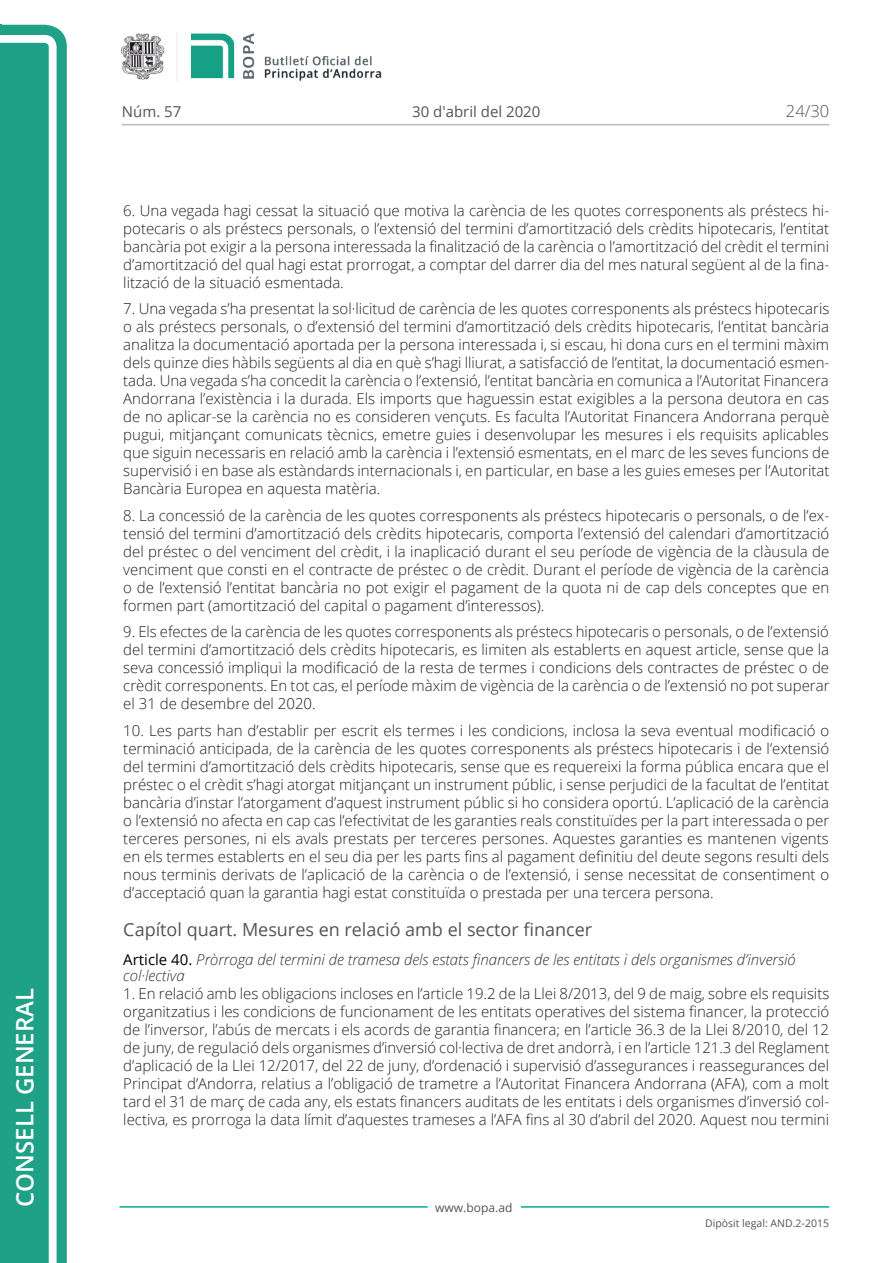
<style>
.page{position:relative;width:893px;height:1263px;background:#fff}
.page>*{position:absolute;margin:0;border:0;box-sizing:border-box;transform-origin:0 0}
.t1{font:600 24px "Open Sans";color:#fff}
.Titol_6{font:18px "Open Sans";color:#545454}
.t2{font:300 16.5px "Open Sans";color:#545454}
.Body_text{font:300 15px/18px "Open Sans";color:#231f20;text-align:justify}
.Titol_7{font:italic 300 15px/15.8px "Open Sans";color:#303030}
.t3{font:15px "Open Sans";color:#545454}
.t4{font:12px "Open Sans";color:#545454}
.t5{font:10.5px "Open Sans";color:#545454}
.s1{font-weight:400;font-style:normal;color:#000}
</style>
<div class="page">
<svg style="left:0;top:25px;width:67px;height:1238px;fill:#1ea187"></svg>
<div style="left:0;top:43px;width:49px;height:1220px;background:#1ea187"></div>
<img style="left:122px;top:32px;width:260px;height:49px">
<hr style="left:119px;top:1206px;width:309px;height:2px;background:#00ae91">
<hr style="left:521px;top:1206px;width:308px;height:2px;background:#00ae91">
<hr style="left:122px;top:124px;width:707px;height:1px;background:#bcbdc0">
<h1 class="t1" style="left:8px;top:1207px;width:220px;rotate:-90deg">Consell General</h1>
<p class="t3" style="left:122px;top:102px;width:61px">Núm. 57</p>
<p class="t3" style="left:412px;top:102px;width:130px">30 d'abril del 2020</p>
<p class="t2" style="left:786px;top:100px;width:45px">24/30</p>
<p class="Body_text" style="left:123px;top:201px;width:707px">6. Una vegada hagi cessat la situació que motiva la carència de les quotes corresponents als préstecs hi&shy;potecaris o als préstecs personals, o l’extensió del termini d’amortització dels crèdits hipotecaris, l’entitat bancària pot exigir a la persona interessada la finalització de la carència o l’amortització del crèdit el termini d’amortització del qual hagi estat prorrogat, a comptar del darrer dia del mes natural següent al de la fina&shy;lització de la situació esmentada.</p>
<p class="Body_text" style="left:123px;top:299px;width:708px">7. Una vegada s’ha presentat la sol·licitud de carència de les quotes corresponents als préstecs hipotecaris o als préstecs personals, o d’extensió del termini d’amortització dels crèdits hipotecaris, l’entitat bancària analitza la documentació aportada per la persona interessada i, si escau, hi dona curs en el termini màxim dels quinze dies hàbils següents al dia en què s’hagi lliurat, a satisfacció de l’entitat, la documentació esmen&shy;tada. Una vegada s’ha concedit la carència o l’extensió, l’entitat bancària en comunica a l’Autoritat Financera Andorrana l’existència i la durada. Els imports que haguessin estat exigibles a la persona deutora en cas de no aplicar-se la carència no es consideren vençuts. Es faculta l’Autoritat Financera Andorrana perquè pugui, mitjançant comunicats tècnics, emetre guies i desenvolupar les mesures i els requisits aplicables que siguin necessaris en relació amb la carència i l’extensió esmentats, en el marc de les seves funcions de supervisió i en base als estàndards internacionals i, en particular, en base a les guies emeses per l’Autoritat Bancària Europea en aquesta matèria.</p>
<p class="Body_text" style="left:123px;top:506px;width:707px">8. La concessió de la carència de les quotes corresponents als préstecs hipotecaris o personals, o de l’ex&shy;tensió del termini d’amortització dels crèdits hipotecaris, comporta l’extensió del calendari d’amortització del préstec o del venciment del crèdit, i la inaplicació durant el seu període de vigència de la clàusula de venciment que consti en el contracte de préstec o de crèdit. Durant el període de vigència de la carència o de l’extensió l’entitat bancària no pot exigir el pagament de la quota ni de cap dels conceptes que en formen part (amortització del capital o pagament d’interessos).</p>
<p class="Body_text" style="left:123px;top:622px;width:708px">9. Els efectes de la carència de les quotes corresponents als préstecs hipotecaris o personals, o de l’extensió del termini d’amortització dels crèdits hipotecaris, es limiten als establerts en aquest article, sense que la seva concessió impliqui la modificació de la resta de termes i condicions dels contractes de préstec o de crèdit corresponents. En tot cas, el període màxim de vigència de la carència o de l’extensió no pot superar el 31 de desembre del 2020.</p>
<p class="Body_text" style="left:123px;top:721px;width:707px">10. Les parts han d’establir per escrit els termes i les condicions, inclosa la seva eventual modificació o terminació anticipada, de la carència de les quotes corresponents als préstecs hipotecaris i de l’extensió del termini d’amortització dels crèdits hipotecaris, sense que es requereixi la forma pública encara que el préstec o el crèdit s’hagi atorgat mitjançant un instrument públic, i sense perjudici de la facultat de l’entitat bancària d’instar l’atorgament d’aquest instrument públic si ho considera oportú. L’aplicació de la carència o l’extensió no afecta en cap cas l’efectivitat de les garanties reals constituïdes per la part interessada o per terceres persones, ni els avals prestats per terceres persones. Aquestes garanties es mantenen vigents en els termes establerts en el seu dia per les parts fins al pagament definitiu del deute segons resulti dels nous terminis derivats de l’aplicació de la carència o de l’extensió, i sense necessitat de consentiment o d’acceptació quan la garantia hagi estat constituïda o prestada per una tercera persona.</p>
<p class="Titol_6" style="left:123px;top:917px;width:470px">Capítol quart. Mesures en relació amb el sector financer</p>
<p class="Titol_7" style="left:123px;top:951px;width:674px"><span class="s1">Article 40.</span> Pròrroga del termini de tramesa dels estats financers de les entitats i dels organismes d’inversió col·lectiva</p>
<p class="Body_text" style="left:123px;top:984px;width:708px">1. En relació amb les obligacions incloses en l’article 19.2 de la Llei 8/2013, del 9 de maig, sobre els requisits organitzatius i les condicions de funcionament de les entitats operatives del sistema financer, la protecció de l’inversor, l’abús de mercats i els acords de garantia financera; en l’article 36.3 de la Llei 8/2010, del 12 de juny, de regulació dels organismes d’inversió col·lectiva de dret andorrà, i en l’article 121.3 del Reglament d’aplicació de la Llei 12/2017, del 22 de juny, d’ordenació i supervisió d’assegurances i reassegurances del Principat d’Andorra, relatius a l’obligació de trametre a l’Autoritat Financera Andorrana (AFA), com a molt tard el 31 de març de cada any, els estats financers auditats de les entitats i dels organismes d’inversió col· lectiva, es prorroga la data límit d’aquestes trameses a l’AFA fins al 30 d’abril del 2020. Aquest nou termini</p>
<p class="t4" style="left:435px;top:1199px;width:79px">www.bopa.ad</p>
<p class="t5" style="left:705px;top:1216px;width:125px">Dipòsit legal: AND.2-2015</p>
</div>
